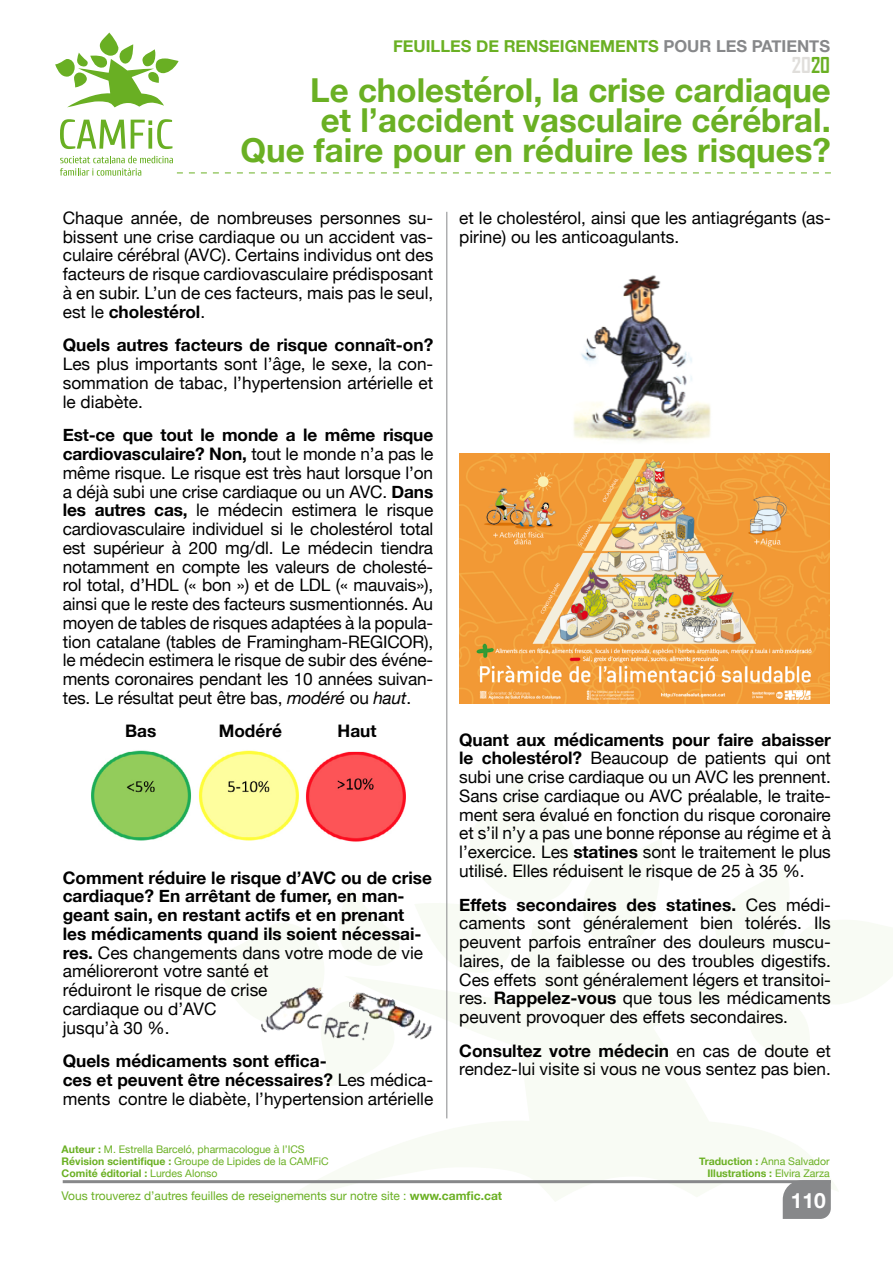
<style>
.page{position:relative;width:893px;height:1263px;background:#fff}
.page>*{position:absolute;margin:0;border:0;box-sizing:border-box;transform-origin:0 0}
.t1{font:700 33px/30px "Helvetica Neue";color:#6ab023;text-align:right}
.t2{font:700 21px "Agency FB";color:#e0dedb}
.t3{font:700 21px "Helvetica Neue";color:#fff}
.t4{font:17.25px/18.8px "Helvetica Neue";color:#000;text-align:justify}
.t5{font:700 17.25px/18.8px "Helvetica Neue";color:#000}
.t6{font:700 16.5px "Helvetica Neue";color:#6ab023}
.t7{font:12px "Helvetica Neue";color:#6ab023}
.t8{font:10.5px/12px "Helvetica Neue";color:#6ab023}
.t9{font:700 10.5px/12px "Helvetica Neue";color:#6ab023;text-align:right}
.s1{color:#87888a}
.s2{color:#6ab023}
.s3{font-weight:700}
.s4{font-style:italic}
.s5{font-weight:400}
</style>
<div class="page">
<svg style="left:281px;top:979px;width:557px;height:223px;fill:#f8fbf4"></svg>
<svg style="left:213px;top:888px;width:188px;height:199px"></svg>
<svg style="left:415px;top:770px;width:247px;height:209px"></svg>
<svg style="left:715px;top:868px;width:178px;height:192px"></svg>
<hr style="left:63px;top:1180px;width:768px;height:3px;background:#87888a">
<div style="left:783px;top:1180px;width:48px;height:39px;background:#87888a"></div>
<svg style="left:55px;top:33px;width:124px;height:74px"></svg>
<svg style="left:60px;top:156px;width:771px;height:20px"></svg>
<svg style="left:60px;top:119px;width:65px;height:30px"></svg>
<svg style="left:131px;top:119px;width:41px;height:30px"></svg>
<hr style="left:446px;top:212px;width:1px;height:906px;background:#87888a">
<img style="left:91px;top:750px;width:315px;height:92px">
<img style="left:248px;top:975px;width:191px;height:78px">
<img style="left:573px;top:275px;width:138px;height:167px">
<img style="left:459px;top:454px;width:371px;height:250px">
<p class="t6" style="left:393px;top:33px;width:439px">FEUILLES DE RENSEIGNEMENTS <span class="s1">POUR LES PATIENTS</span></p>
<p class="t2" style="left:792px;top:52px;width:40px">20<span class="s2">20</span></p>
<h1 class="t1" style="left:241px;top:76px;width:592px">Le cholestérol, la crise cardiaque<br>et l’accident vasculaire cérébral.<br>Que faire pour en réduire les risques?</h1>
<p class="t4" style="left:63px;top:209px;width:372px">Chaque année, de nombreuses personnes su&shy;bissent une crise cardiaque ou un accident vas&shy;culaire cérébral (AVC). Certains individus ont des facteurs de risque cardiovasculaire prédisposant à en subir. L’un de ces facteurs, mais pas le seul, est le <span class="s3">cholestérol</span>.</p>
<p class="t5" style="left:63px;top:336px;width:372px">Quels autres facteurs de risque connaît-on?</p>
<p class="t4" style="left:63px;top:356px;width:372px">Les plus importants sont l’âge, le sexe, la con&shy;sommation de tabac, l’hypertension artérielle et le diabète.</p>
<p class="t4" style="left:63px;top:427px;width:372px"><span class="s3">Est-ce que tout le monde a le même risque cardiovasculaire? Non,</span> tout le monde n’a pas le même risque. Le risque est très haut lorsque l’on a déjà subi une crise cardiaque ou un AVC. <span class="s3">Dans les autres cas,</span> le médecin estimera le risque cardiovasculaire individuel si le cholestérol total est supérieur à 200 mg/dl. Le médecin tiendra notamment en compte les valeurs de cholesté&shy;rol total, d’HDL (« bon ») et de LDL (« mauvais»), ainsi que le reste des facteurs susmentionnés. Au moyen de tables de risques adaptées à la popula&shy;tion catalane (tables de Framingham-REGICOR), le médecin estimera le risque de subir des événe&shy;ments coronaires pendant les 10 années suivan&shy;tes. Le résultat peut être bas, <span class="s4">modéré</span> ou <span class="s4">haut</span>.</p>
<p class="t5" style="left:125px;top:722px;width:33px">Bas</p>
<p class="t5" style="left:219px;top:722px;width:65px">Modéré</p>
<p class="t5" style="left:338px;top:722px;width:40px">Haut</p>
<p class="t5" style="left:63px;top:868px;width:371px">Comment réduire le risque d’AVC ou de crise cardiaque? En arrêtant de fumer, en man&shy;geant sain, en restant actifs et en prenant les médicaments quand ils soient nécessai&shy;res. <span class="s5">Ces changements dans votre mode de vie amélioreront votre santé et<br>réduiront le risque de crise<br>cardiaque ou d’AVC<br>jusqu’à 30 %.</span></p>
<p class="t5" style="left:63px;top:1052px;width:372px">Quels médicaments sont effica-<br>ces et peuvent être nécessaires? <span class="s5">Les médica&shy;ments contre le diabète, l’hypertension artérielle</span></p>
<p class="t8" style="left:62px;top:1143px;width:269px"><span class="s3">Auteur :</span> M. Estrella Barceló, pharmacologue à l’ICS<br><span class="s3">Révision scientifique :</span> Groupe de Lipides de la CAMFiC<br><span class="s3">Comité éditorial :</span> Lurdes Alonso</p>
<p class="t4" style="left:459px;top:210px;width:373px">et le cholestérol, ainsi que les antiagrégants (as&shy;pirine) ou les anticoagulants.</p>
<p class="t4" style="left:459px;top:731px;width:373px"><span class="s3">Quant aux médicaments pour faire abaisser le cholestérol?</span> Beaucoup de patients qui ont subi une crise cardiaque ou un AVC les prennent.<br>Sans crise cardiaque ou AVC préalable, le traite&shy;ment sera évalué en fonction du risque coronaire et s’il n’y a pas une bonne réponse au régime et à l’exercice. Les <span class="s3">statines</span> sont le traitement le plus utilisé. Elles réduisent le risque de 25 à 35 %.</p>
<p class="t4" style="left:459px;top:896px;width:373px"><span class="s3">Effets secondaires des statines.</span> Ces médi&shy;caments sont généralement bien tolérés. Ils peuvent parfois entraîner des douleurs muscu&shy;laires, de la faiblesse ou des troubles digestifs.<br>Ces effets sont généralement légers et transitoi&shy;res. <span class="s3">Rappelez-vous</span> que tous les médicaments peuvent provoquer des effets secondaires.</p>
<p class="t4" style="left:459px;top:1042px;width:373px"><span class="s3">Consultez votre médecin</span> en cas de doute et rendez-lui visite si vous ne vous sentez pas bien.</p>
<p class="t9" style="left:699px;top:1155px;width:132px">Traduction : <span class="s5">Anna Salvador<br></span>Illustrations : <span class="s5">Elvira Zarza</span></p>
<p class="t7" style="left:62px;top:1187px;width:442px">Vous trouverez d’autres feuilles de reseignements sur notre site : <span class="s3">www.camfic.cat</span></p>
<p class="t3" style="left:791px;top:1183px;width:37px">110</p>
</div>
